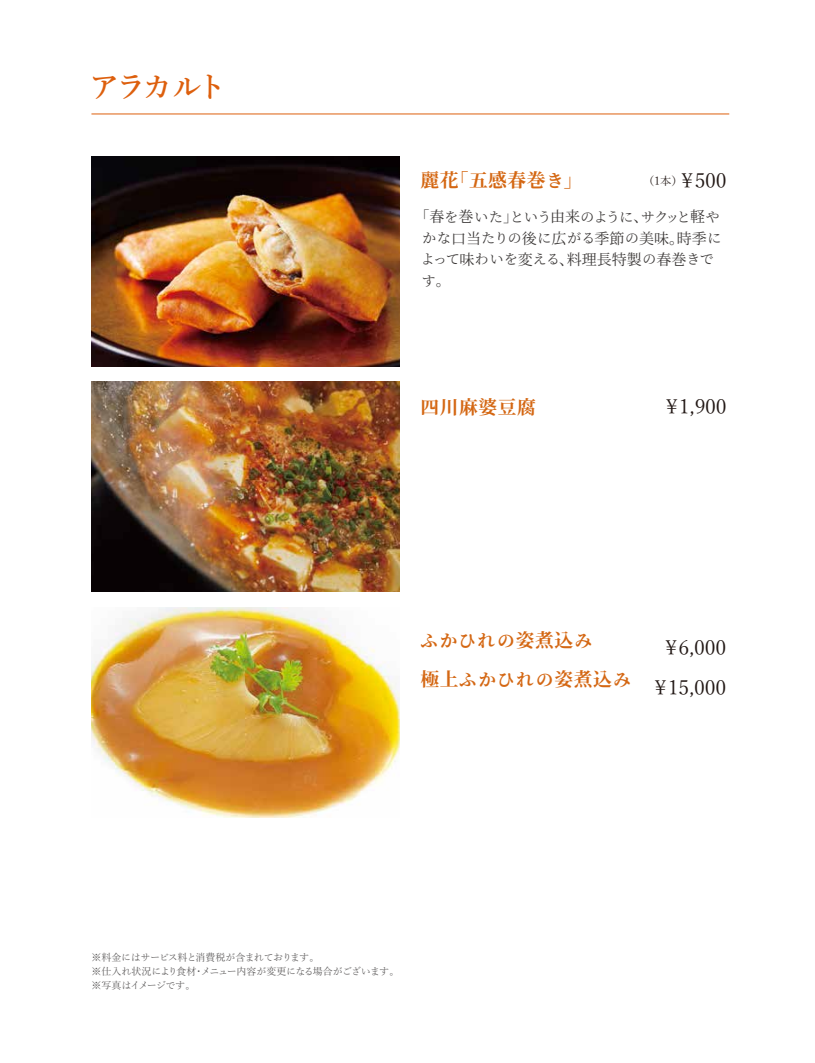
<style>
.page{position:relative;width:815px;height:1063px;background:#fff}
.page>*{position:absolute;margin:0;border:0;box-sizing:border-box;transform-origin:0 0}
.t1{font:600 30px "Yu Mincho";letter-spacing:-.115em;color:#dd5f0d}
.t2{font:20px/40.1px "Yu Mincho";letter-spacing:-.01em;color:#221815;text-align:center}
.t3{font:700 18.75px "Source Han Serif";letter-spacing:.03em;color:#d46713}
.t4{font:700 17.25px "Source Han Serif";letter-spacing:.13em;color:#d46713}
.t5{font:15px "Source Han Serif";color:#3d3a39}
.t6{font:13.75px "Source Han Serif";letter-spacing:-.04em;color:#3d3a39}
.t7{font:13.75px/21.2px "Source Han Serif";letter-spacing:-.02em;color:#3d3a39}
.t8{font:11.25px "Yu Mincho";color:#221815}
.t9{font:10px/14.1px "Yu Mincho";letter-spacing:-.05em;color:#595757}
.s1{font-size:17.25px}
.s2{font-size:20px}
.s3{font-size:15px}
.s4{font-size:13.75px}
.s5{font-size:18.75px}
</style>
<div class="page">
<img style="left:91px;top:156px;width:309px;height:210px">
<img style="left:91px;top:382px;width:309px;height:210px">
<img style="left:91px;top:607px;width:309px;height:210px">
<hr style="left:91px;top:114px;width:638px;height:1px;background:#dd5f0d">
<h1 class="t1" style="left:89px;top:70px;width:139px">アラカルト</h1>
<h3 class="t3" style="left:420px;top:170px;width:164px">麗花「五感春巻<span class="s1">き</span>」</h3>
<p class="t8" style="left:643px;top:171px;width:85px">（1本）<span class="s2">\500</span></p>
<h3 class="t6" style="left:414px;top:209px;width:307px"><span class="s3">「春</span>を<span class="s3">巻</span>いた<span class="s3">」</span>という<span class="s3">由来</span>のように<span class="s3">、</span>サクッと<span class="s3">軽</span>や</h3>
<h3 class="t5" style="left:422px;top:230px;width:300px"><span class="s4">かな</span>口当<span class="s4">たりの</span>後<span class="s4">に</span>広<span class="s4">がる</span>季節<span class="s4">の</span>美味。時季<span class="s4">に</span></h3>
<h3 class="t7" style="left:421px;top:249px;width:295px">よって<span class="s3">味</span>わいを<span class="s3">変</span>える<span class="s3">、料理長特製</span>の<span class="s3">春巻</span>きです<span class="s3">。</span></h3>
<h3 class="t3" style="left:420px;top:397px;width:117px">四川麻婆豆腐</h3>
<h2 class="t2" style="left:666px;top:385px;width:62px">\1,900</h2>
<h3 class="t4" style="left:421px;top:631px;width:173px">ふかひれの<span class="s5">姿煮込</span>み</h3>
<h3 class="t4" style="left:420px;top:670px;width:212px"><span class="s5">極上</span>ふかひれの<span class="s5">姿煮込</span>み</h3>
<h2 class="t2" style="left:655px;top:626px;width:73px">\6,000 \15,000</h2>
<p class="t9" style="left:91px;top:949px;width:309px">※料金にはサービス料と消費税が含まれております。<br>※仕入れ状況により食材・メニュー内容が変更になる場合がございます。※写真はイメージです。</p>
</div>
